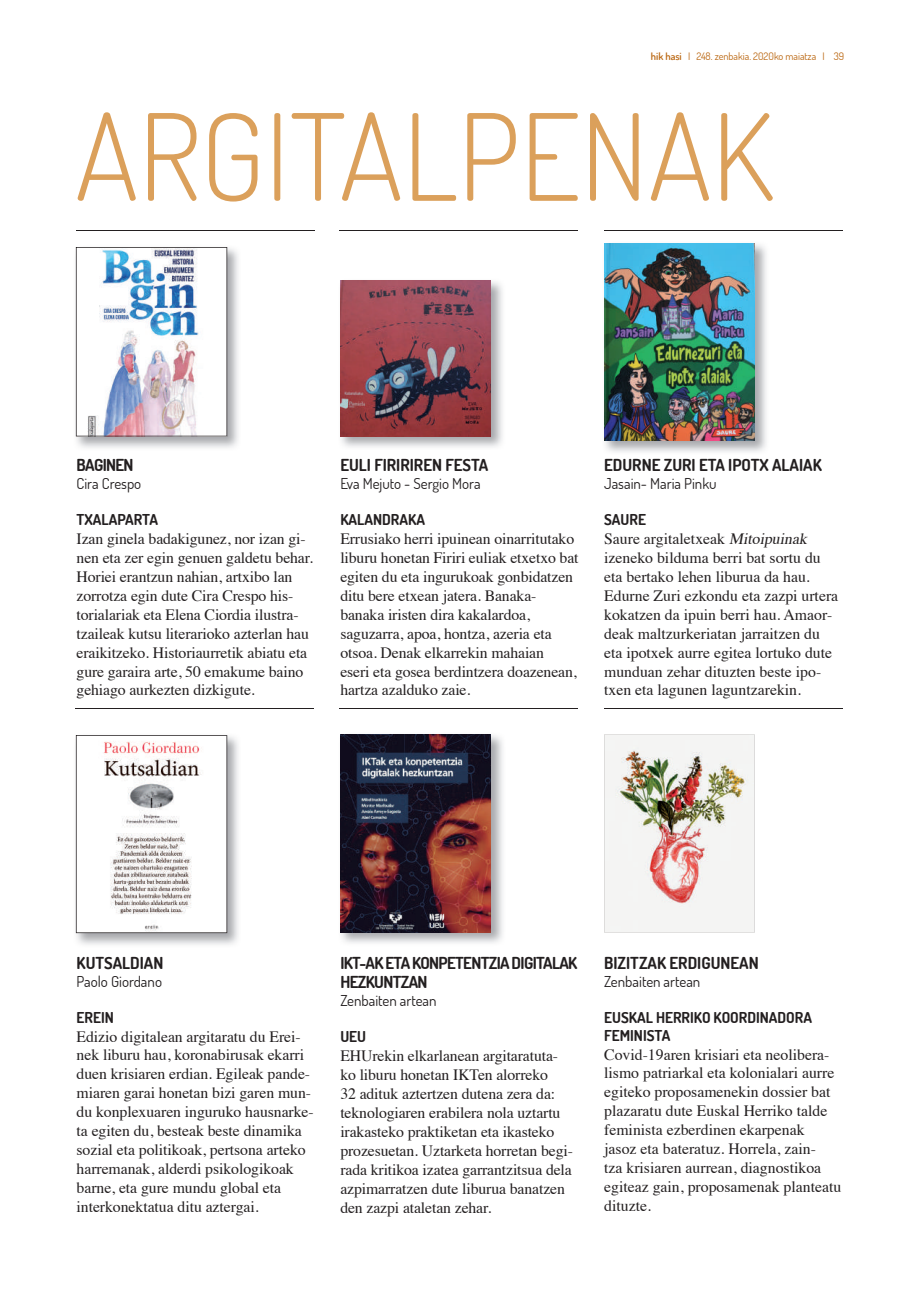
<style>
.page{position:relative;width:919px;height:1289px;background:#fff}
.page>*{position:absolute;margin:0;border:0;box-sizing:border-box;transform-origin:0 0}
.t1{font:300 120px "Dosis";color:#dba05b}
.t2{font:700 16.5px "Dosis";color:#231f20}
.t3{font:700 16.5px/19.8px "Dosis";letter-spacing:-.04em;color:#231f20}
.t4{font:15.75px/18.9px "Times";letter-spacing:-.01em;color:#231f20}
.t5{font:15px "Dosis";color:#231f20}
.t6{font:700 15px/18px "Dosis";color:#231f20}
.t7{font:10.35px "Dosis";color:#bb6813}
.s1{font-weight:600}
.s2{font-style:italic}
</style>
<div class="page">
<hr style="left:76px;top:230px;width:238px;height:1px;background:#231f20">
<hr style="left:339px;top:230px;width:239px;height:1px;background:#231f20">
<hr style="left:604px;top:230px;width:238px;height:1px;background:#231f20">
<hr style="left:75px;top:708px;width:239px;height:1px;background:#231f20">
<hr style="left:339px;top:708px;width:238px;height:1px;background:#231f20">
<hr style="left:604px;top:708px;width:238px;height:1px;background:#231f20">
<img style="left:340px;top:734px;width:163px;height:209px">
<img style="left:340px;top:735px;width:151px;height:197px">
<img style="left:75px;top:735px;width:163px;height:210px">
<svg style="left:76px;top:735px;width:151px;height:198px"></svg>
<img style="left:75px;top:247px;width:163px;height:201px">
<img style="left:76px;top:247px;width:151px;height:189px">
<img style="left:340px;top:280px;width:163px;height:167px">
<img style="left:340px;top:281px;width:151px;height:155px">
<img style="left:604px;top:243px;width:162px;height:209px">
<img style="left:604px;top:243px;width:150px;height:197px">
<img style="left:604px;top:734px;width:150px;height:198px">
<p class="t7" style="left:650px;top:49px;width:195px"><span class="s1">hik hasi</span> I 248. zenbakia. 2020ko maiatza I 39</p>
<h1 class="t1" style="left:75px;top:78px;width:700px">ARGITALPENAK</h1>
<p class="t3" style="left:77px;top:455px;width:58px">BAGINEN</p>
<p class="t5" style="left:77px;top:474px;width:66px">Cira Crespo</p>
<p class="t6" style="left:77px;top:510px;width:83px">TXALAPARTA</p>
<p class="t4" style="left:77px;top:528px;width:238px">Izan ginela badakigunez, nor izan gi&shy;nen eta zer egin genuen galdetu behar.<br>Horiei erantzun nahian, artxibo lan zorrotza egin dute Cira Crespo his&shy;torialariak eta Elena Ciordia ilustra&shy;tzaileak kutsu literarioko azterlan hau eraikitzeko. Historiaurretik abiatu eta gure garaira arte, 50 emakume baino gehiago aurkezten dizkigute.</p>
<p class="t2" style="left:340px;top:454px;width:149px">EULI FIRIRIREN FESTA</p>
<p class="t5" style="left:340px;top:474px;width:142px">Eva Mejuto - Sergio Mora</p>
<p class="t6" style="left:340px;top:510px;width:86px">KALANDRAKA</p>
<p class="t4" style="left:340px;top:528px;width:240px">Errusiako herri ipuinean oinarritutako liburu honetan Firiri euliak etxetxo bat egiten du eta ingurukoak gonbidatzen ditu bere etxean jatera. Banaka&shy;banaka iristen dira kakalardoa, saguzarra, apoa, hontza, azeria eta otsoa. Denak elkarrekin mahaian<br>eseri eta gosea berdintzera doazenean, hartza azalduko zaie.</p>
<p class="t2" style="left:604px;top:454px;width:219px">EDURNE ZURI ETA IPOTX ALAIAK</p>
<p class="t5" style="left:604px;top:474px;width:114px">Jasain- Maria Pinku</p>
<p class="t6" style="left:604px;top:510px;width:43px">SAURE</p>
<p class="t4" style="left:604px;top:528px;width:235px">Saure argitaletxeak <span class="s2">Mitoipuinak </span>izeneko bilduma berri bat sortu du eta bertako lehen liburua da hau.<br>Edurne Zuri ezkondu eta zazpi urtera kokatzen da ipuin berri hau. Amaor&shy;deak maltzurkeriatan jarraitzen du eta ipotxek aurre egitea lortuko dute munduan zehar dituzten beste ipo&shy;txen eta lagunen laguntzarekin.</p>
<p class="t2" style="left:77px;top:951px;width:88px">KUTSALDIAN</p>
<p class="t5" style="left:77px;top:971px;width:87px">Paolo Giordano</p>
<p class="t6" style="left:77px;top:1007px;width:39px">EREIN</p>
<p class="t4" style="left:77px;top:1025px;width:239px">Edizio digitalean argitaratu du Erei&shy;nek liburu hau, koronabirusak ekarri duen krisiaren erdian. Egileak pande&shy;miaren garai honetan bizi garen mun&shy;du konplexuaren inguruko hausnarke&shy;ta egiten du, besteak beste dinamika sozial eta politikoak, pertsona arteko harremanak, alderdi psikologikoak barne, eta gure mundu global eta interkonektatua ditu aztergai.</p>
<p class="t3" style="left:340px;top:952px;width:238px">IKT-AK ETA KONPETENTZIA DIGITALAK<br>HEZKUNTZAN</p>
<p class="t5" style="left:340px;top:991px;width:98px">Zenbaiten artean</p>
<p class="t6" style="left:340px;top:1027px;width:27px">UEU</p>
<p class="t4" style="left:340px;top:1045px;width:234px">EHUrekin elkarlanean argitaratuta&shy;ko liburu honetan IKTen alorreko<br>32 adituk aztertzen dutena zera da: teknologiaren erabilera nola uztartu irakasteko praktiketan eta ikasteko prozesuetan. Uztarketa horretan begi&shy;rada kritikoa izatea garrantzitsua dela azpimarratzen dute liburua banatzen den zazpi ataletan zehar.</p>
<p class="t2" style="left:604px;top:951px;width:156px">BIZITZAK ERDIGUNEAN</p>
<p class="t5" style="left:604px;top:971px;width:98px">Zenbaiten artean</p>
<p class="t6" style="left:604px;top:1007px;width:209px">EUSKAL HERRIKO KOORDINADORA<br>FEMINISTA</p>
<p class="t4" style="left:604px;top:1043px;width:239px">Covid-19aren krisiari eta neolibera&shy;lismo patriarkal eta kolonialari aurre egiteko proposamenekin dossier bat plazaratu dute Euskal Herriko talde feminista ezberdinen ekarpenak<br>jasoz eta bateratuz. Horrela, zain-<br>tza krisiaren aurrean, diagnostikoa egiteaz gain, proposamenak planteatu dituzte.</p>
</div>
